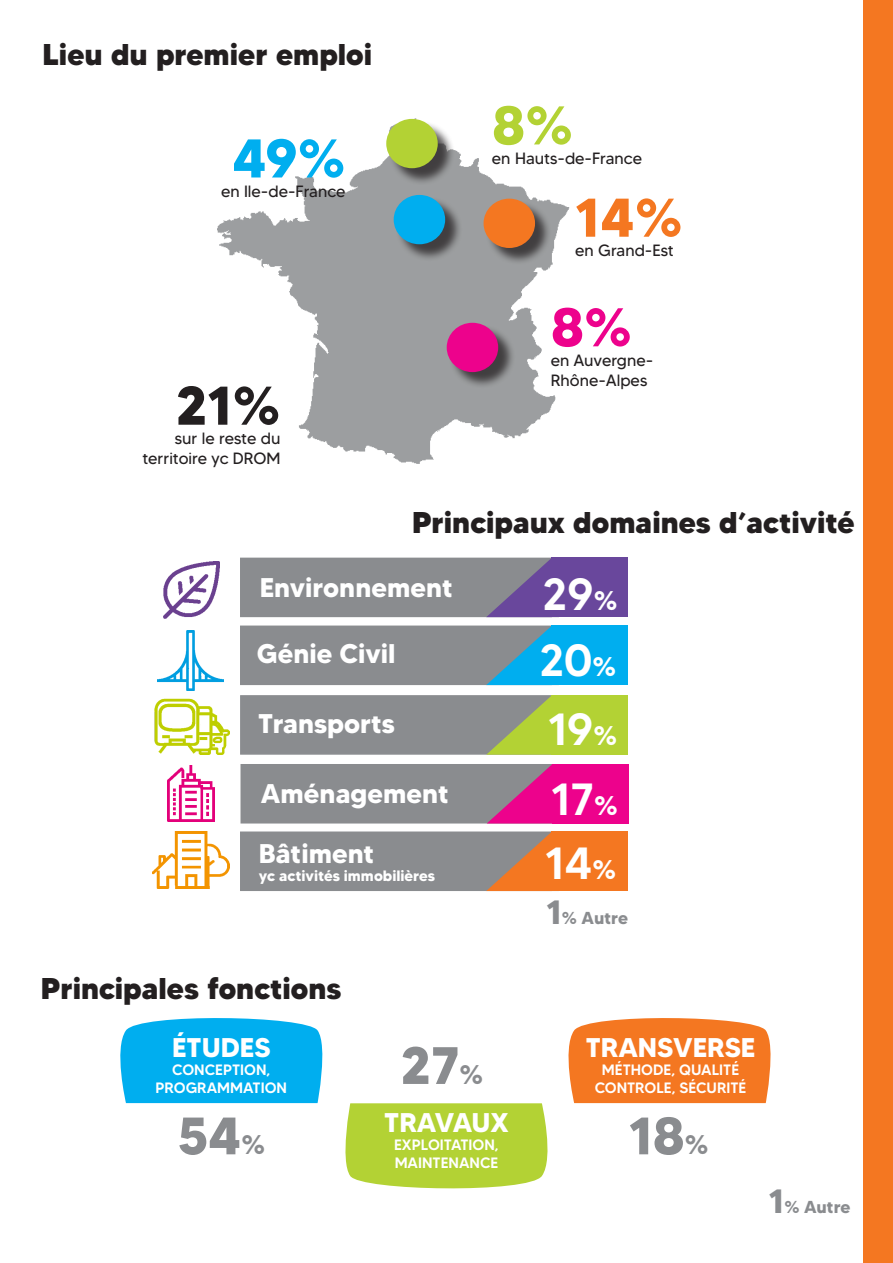
<style>
.page{position:relative;width:893px;height:1263px;background:#fff}
.page>*{position:absolute;margin:0;border:0;box-sizing:border-box;transform-origin:0 0}
.t1{font:700 54.45px "MADETOMMY";color:#231f20}
.t2{font:700 54.45px "MADETOMMY";color:#00aeef}
.t3{font:700 54.45px "MADETOMMY";color:#f47721}
.t4{font:700 54.45px "MADETOMMY";color:#ed028c}
.t5{font:700 54.45px "MADETOMMY";color:#b3d234}
.t6{font:700 52.5px "MADETOMMY";color:#8a8c8f}
.t7{font:500 45px "MADETOMMY";letter-spacing:-.02em;color:#fff}
.t8{font:800 30px "MADETOMMY";color:#231f20}
.t9{font:700 27px "MADETOMMY";color:#fff}
.t10{font:700 27px "MADETOMMY";letter-spacing:-.02em;color:#fff}
.t11{font:700 17.25px "MADETOMMY";letter-spacing:-.01em;color:#8a8c8f}
.t12{font:16.35px/19.6px "MADETOMMY";color:#231f20}
.t13{font:500 15px "MADETOMMY";color:#fff}
.t14{font:700 15px "MADETOMMY";color:#fff}
.s1{font-weight:700;font-size:27px}
.s2{font-size:27px}
.s3{font-size:33.6px}
</style>
<div class="page">
<img style="left:217px;top:119px;width:353px;height:345px">
<div style="left:449px;top:325px;width:66px;height:64px;background:#231f20;opacity:.75"></div>
<div style="left:447px;top:323px;width:51px;height:49px;background:#ed028c;border-radius:50%"></div>
<div style="left:396px;top:197px;width:66px;height:64px;background:#231f20;opacity:.75"></div>
<div style="left:394px;top:195px;width:51px;height:49px;background:#00aeef;border-radius:50%"></div>
<img style="left:157px;top:630px;width:67px;height:61px">
<div style="left:240px;top:625px;width:319px;height:60px;background:#8a8c8f;border:2px solid #8a8c8f"></div>
<svg style="left:486px;top:625px;width:65px;height:60px"></svg>
<div style="left:551px;top:625px;width:77px;height:60px;background:#00aeef"></div>
<img style="left:154px;top:698px;width:75px;height:57px">
<div style="left:240px;top:695px;width:319px;height:60px;background:#8a8c8f;border:2px solid #8a8c8f"></div>
<svg style="left:486px;top:695px;width:66px;height:60px"></svg>
<div style="left:552px;top:695px;width:76px;height:60px;background:#b3d234"></div>
<img style="left:152px;top:831px;width:77px;height:57px">
<div style="left:240px;top:831px;width:319px;height:60px;background:#8a8c8f;border:2px solid #8a8c8f"></div>
<svg style="left:486px;top:831px;width:65px;height:60px"></svg>
<div style="left:551px;top:831px;width:77px;height:60px;background:#f47721"></div>
<img style="left:163px;top:561px;width:56px;height:58px">
<div style="left:240px;top:558px;width:319px;height:59px;background:#8a8c8f"></div>
<svg style="left:486px;top:558px;width:65px;height:59px"></svg>
<div style="left:551px;top:558px;width:77px;height:59px;background:#69479c"></div>
<div style="left:486px;top:200px;width:66px;height:65px;background:#231f20;opacity:.75"></div>
<div style="left:484px;top:199px;width:51px;height:49px;background:#f47721;border-radius:50%"></div>
<div style="left:388px;top:121px;width:67px;height:64px;background:#231f20;opacity:.75"></div>
<div style="left:386px;top:119px;width:52px;height:49px;background:#b3d234;border-radius:50%"></div>
<img style="left:167px;top:765px;width:48px;height:57px">
<div style="left:240px;top:764px;width:319px;height:59px;background:#8a8c8f"></div>
<svg style="left:487px;top:764px;width:65px;height:59px"></svg>
<div style="left:552px;top:764px;width:76px;height:59px;background:#ed028c"></div>
<div style="left:120px;top:1018px;width:203px;height:85px;background:#00aeef"></div>
<svg style="left:345px;top:1103px;width:203px;height:86px;background:#b8d541"></svg>
<div style="left:568px;top:1018px;width:203px;height:85px;background:#f47721"></div>
<div style="left:863px;top:0;width:30px;height:1263px;background:#f47721"></div>
<p class="t8" style="left:43px;top:35px;width:331px">Lieu du premier emploi</p>
<p class="t2" style="left:232px;top:124px;width:115px">49%</p>
<p class="t12" style="left:221px;top:181px;width:126px">en Ile-de-France</p>
<p class="t1" style="left:176px;top:372px;width:106px">21%</p>
<p class="t12" style="left:142px;top:448px;width:139px">territoire yc DROM</p>
<p class="t12" style="left:175px;top:429px;width:107px">sur le reste du</p>
<p class="t5" style="left:492px;top:91px;width:83px">8%</p>
<p class="t12" style="left:492px;top:148px;width:152px">en Hauts-de-France</p>
<p class="t3" style="left:575px;top:184px;width:109px">14%</p>
<p class="t12" style="left:575px;top:241px;width:100px">en Grand-Est</p>
<p class="t4" style="left:551px;top:293px;width:83px">8%</p>
<p class="t12" style="left:551px;top:350px;width:104px">en Auvergne-<br>Rhône-Alpes</p>
<p class="t8" style="left:412px;top:503px;width:444px">Principaux domaines d’activité</p>
<p class="t9" style="left:260px;top:571px;width:195px">Environnement</p>
<p class="t7" style="left:543px;top:566px;width:76px">29<span class="s1">%</span></p>
<p class="t9" style="left:257px;top:637px;width:140px">Génie Civil</p>
<p class="t7" style="left:540px;top:632px;width:78px">20<span class="s1">%</span></p>
<p class="t9" style="left:258px;top:706px;width:138px">Transports</p>
<p class="t7" style="left:548px;top:702px;width:71px">19<span class="s1">%</span></p>
<p class="t9" style="left:261px;top:776px;width:189px">Aménagement</p>
<p class="t7" style="left:551px;top:771px;width:68px">17<span class="s1">%</span></p>
<p class="t9" style="left:259px;top:836px;width:117px">Bâtiment</p>
<p class="t14" style="left:259px;top:866px;width:178px">yc activités immobilières</p>
<p class="t8" style="left:41px;top:969px;width:302px">Principales fonctions</p>
<p class="t9" style="left:172px;top:1031px;width:100px">ÉTUDES</p>
<p class="t13" style="left:172px;top:1060px;width:100px">CONCEPTION,</p>
<p class="t13" style="left:156px;top:1078px;width:133px">PROGRAMMATION</p>
<p class="t6" style="left:401px;top:1033px;width:84px">27<span class="s2">%</span></p>
<p class="t7" style="left:545px;top:835px;width:73px">14<span class="s1">%</span></p>
<p class="t11" style="left:546px;top:907px;width:83px"><span class="s3">1</span>% Autre</p>
<p class="t9" style="left:586px;top:1031px;width:171px">TRANSVERSE</p>
<p class="t13" style="left:602px;top:1060px;width:139px">MÉTHODE, QUALITÉ</p>
<p class="t13" style="left:595px;top:1078px;width:153px">CONTROLE, SÉCURITÉ</p>
<p class="t10" style="left:384px;top:1106px;width:126px">TRAVAUX</p>
<p class="t13" style="left:394px;top:1136px;width:106px">EXPLOITATION,</p>
<p class="t13" style="left:395px;top:1154px;width:105px">MAINTENANCE</p>
<p class="t6" style="left:178px;top:1103px;width:89px">54<span class="s2">%</span></p>
<p class="t6" style="left:629px;top:1103px;width:81px">18<span class="s2">%</span></p>
<p class="t11" style="left:769px;top:1196px;width:83px"><span class="s3">1</span>% Autre</p>
</div>
